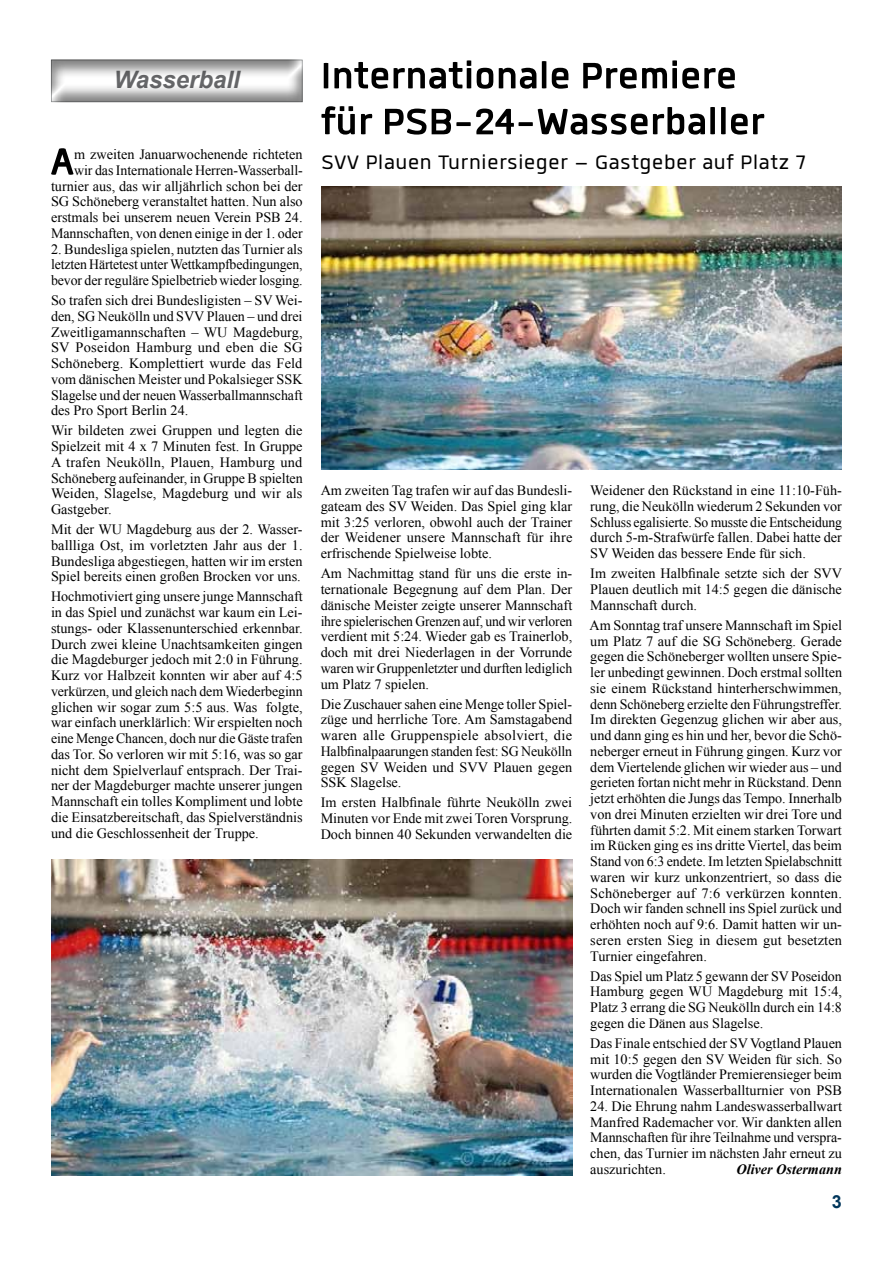
<style>
.page{position:relative;width:893px;height:1263px;background:#fff}
.page>*{position:absolute;margin:0;border:0;box-sizing:border-box;transform-origin:0 0}
.t1{font:700 52.95px "Quan";color:#000}
.t2{font:700 51px/45.9px "Quan";color:#000}
.t3{font:27px "Quan";letter-spacing:.03em;color:#000}
.t4{font:italic 700 24px "Arial";color:#666769}
.t5{font:700 18px "Arial";color:#00365b}
.t6{font:14.25px/15.8px "Times New Roman";color:#000;text-align:justify}
.t7{font:italic 700 14.25px "Times New Roman";color:#000}
</style>
<div class="page">
<img style="left:51px;top:859px;width:521px;height:317px">
<img style="left:321px;top:186px;width:521px;height:283px">
<div style="left:50px;top:59px;width:255px;height:45px;background:#000;opacity:.5"></div>
<h3 class="t4" style="left:114px;top:63px;width:128px">Wasserball</h3>
<h1 class="t1" style="left:50px;top:136px;width:25px">A</h1>
<p class="t6" style="left:51px;top:146px;width:253px;text-align:right">m zweiten Januarwochenende richteten<br>wir das Internationale Herren-Wasserball&shy;turnier aus, das wir alljährlich schon bei der SG Schöneberg veranstaltet hatten. Nun also erstmals bei unserem neuen Verein PSB 24.<br>Mannschaften, von denen einige in der 1. oder</p>
<p class="t6" style="left:51px;top:241px;width:253px">2. Bundesliga spielen, nutzten das Turnier als letzten Härtetest unter Wettkampfbedingungen, bevor der reguläre Spielbetrieb wieder losging.</p>
<p class="t6" style="left:51px;top:292px;width:253px">So trafen sich drei Bundesligisten – SV Wei&shy;den, SG Neukölln und SVV Plauen – und drei Zweitligamannschaften – WU Magdeburg, SV Poseidon Hamburg und eben die SG Schöneberg. Komplettiert wurde das Feld vom dänischen Meister und Pokalsieger SSK Slagelse und der neuen Wasserballmannschaft des Pro Sport Berlin 24.</p>
<p class="t6" style="left:51px;top:422px;width:253px">Wir bildeten zwei Gruppen und legten die Spielzeit mit 4 x 7 Minuten fest. In Gruppe A trafen Neukölln, Plauen, Hamburg und Schöneberg aufeinander, in Gruppe B spielten Weiden, Slagelse, Magdeburg und wir als Gastgeber.</p>
<p class="t6" style="left:51px;top:521px;width:253px">Mit der WU Magdeburg aus der 2. Wasser&shy;ballliga Ost, im vorletzten Jahr aus der 1.<br>Bundesliga abgestiegen, hatten wir im ersten Spiel bereits einen großen Brocken vor uns.</p>
<p class="t6" style="left:51px;top:588px;width:253px">Hochmotiviert ging unsere junge Mannschaft in das Spiel und zunächst war kaum ein Lei&shy;stungs- oder Klassenunterschied erkennbar.<br>Durch zwei kleine Unachtsamkeiten gingen die Magdeburger jedoch mit 2:0 in Führung.<br>Kurz vor Halbzeit konnten wir aber auf 4:5 verkürzen, und gleich nach dem Wiederbeginn glichen wir sogar zum 5:5 aus. Was folgte, war einfach unerklärlich: Wir erspielten noch eine Menge Chancen, doch nur die Gäste trafen das Tor. So verloren wir mit 5:16, was so gar nicht dem Spielverlauf entsprach. Der Trai&shy;ner der Magdeburger machte unserer jungen Mannschaft ein tolles Kompliment und lobte die Einsatzbereitschaft, das Spielverständnis und die Geschlossenheit der Truppe.</p>
<h2 class="t2" style="left:321px;top:52px;width:445px">Internationale Premiere für PSB-24-Wasserballer</h2>
<h3 class="t3" style="left:321px;top:150px;width:486px">SVV Plauen Turniersieger – Gastgeber auf Platz 7</h3>
<p class="t6" style="left:321px;top:482px;width:253px">Am zweiten Tag trafen wir auf das Bundesli&shy;gateam des SV Weiden. Das Spiel ging klar mit 3:25 verloren, obwohl auch der Trainer der Weidener unsere Mannschaft für ihre erfrischende Spielweise lobte.</p>
<p class="t6" style="left:321px;top:565px;width:253px">Am Nachmittag stand für uns die erste in&shy;ternationale Begegnung auf dem Plan. Der dänische Meister zeigte unserer Mannschaft ihre spielerischen Grenzen auf, und wir verloren verdient mit 5:24. Wieder gab es Trainerlob, doch mit drei Niederlagen in der Vorrunde waren wir Gruppenletzter und durften lediglich um Platz 7 spielen.</p>
<p class="t6" style="left:321px;top:696px;width:253px">Die Zuschauer sahen eine Menge toller Spiel&shy;züge und herrliche Tore. Am Samstagabend waren alle Gruppenspiele absolviert, die Halbfinalpaarungen standen fest: SG Neukölln gegen SV Weiden und SVV Plauen gegen SSK Slagelse.</p>
<p class="t6" style="left:321px;top:794px;width:253px">Im ersten Halbfinale führte Neukölln zwei Minuten vor Ende mit zwei Toren Vorsprung.<br>Doch binnen 40 Sekunden verwandelten die</p>
<p class="t6" style="left:590px;top:482px;width:253px">Weidener den Rückstand in eine 11:10-Füh&shy;rung, die Neukölln wiederum 2 Sekunden vor Schluss egalisierte. So musste die Entscheidung durch 5-m-Strafwürfe fallen. Dabei hatte der SV Weiden das bessere Ende für sich.</p>
<p class="t6" style="left:590px;top:565px;width:253px">Im zweiten Halbfinale setzte sich der SVV Plauen deutlich mit 14:5 gegen die dänische Mannschaft durch.</p>
<p class="t6" style="left:589px;top:617px;width:254px">Am Sonntag traf unsere Mannschaft im Spiel um Platz 7 auf die SG Schöneberg. Gerade gegen die Schöneberger wollten unsere Spie&shy;ler unbedingt gewinnen. Doch erstmal sollten sie einem Rückstand hinterherschwimmen, denn Schöneberg erzielte den Führungstreffer.<br>Im direkten Gegenzug glichen wir aber aus, und dann ging es hin und her, bevor die Schö&shy;neberger erneut in Führung gingen. Kurz vor dem Viertelende glichen wir wieder aus – und gerieten fortan nicht mehr in Rückstand. Denn jetzt erhöhten die Jungs das Tempo. Innerhalb von drei Minuten erzielten wir drei Tore und führten damit 5:2. Mit einem starken Torwart im Rücken ging es ins dritte Viertel, das beim Stand von 6:3 endete. Im letzten Spielabschnitt waren wir kurz unkonzentriert, so dass die Schöneberger auf 7:6 verkürzen konnten.<br>Doch wir fanden schnell ins Spiel zurück und erhöhten noch auf 9:6. Damit hatten wir un&shy;seren ersten Sieg in diesem gut besetzten Turnier eingefahren.</p>
<p class="t6" style="left:590px;top:968px;width:253px">Das Spiel um Platz 5 gewann der SV Poseidon Hamburg gegen WU Magdeburg mit 15:4, Platz 3 errang die SG Neukölln durch ein 14:8 gegen die Dänen aus Slagelse.</p>
<p class="t6" style="left:590px;top:1035px;width:253px">Das Finale entschied der SV Vogtland Plauen mit 10:5 gegen den SV Weiden für sich. So wurden die Vogtländer Premierensieger beim Internationalen Wasserballturnier von PSB</p>
<p class="t6" style="left:590px;top:1098px;width:253px">24. Die Ehrung nahm Landeswasserballwart Manfred Rademacher vor. Wir dankten allen Mannschaften für ihre Teilnahme und verspra&shy;chen, das Turnier im nächsten Jahr erneut zu auszurichten.</p>
<p class="t7" style="left:736px;top:1159px;width:107px">Oliver Ostermann</p>
<p class="t5" style="left:832px;top:1190px;width:12px">3</p>
</div>
